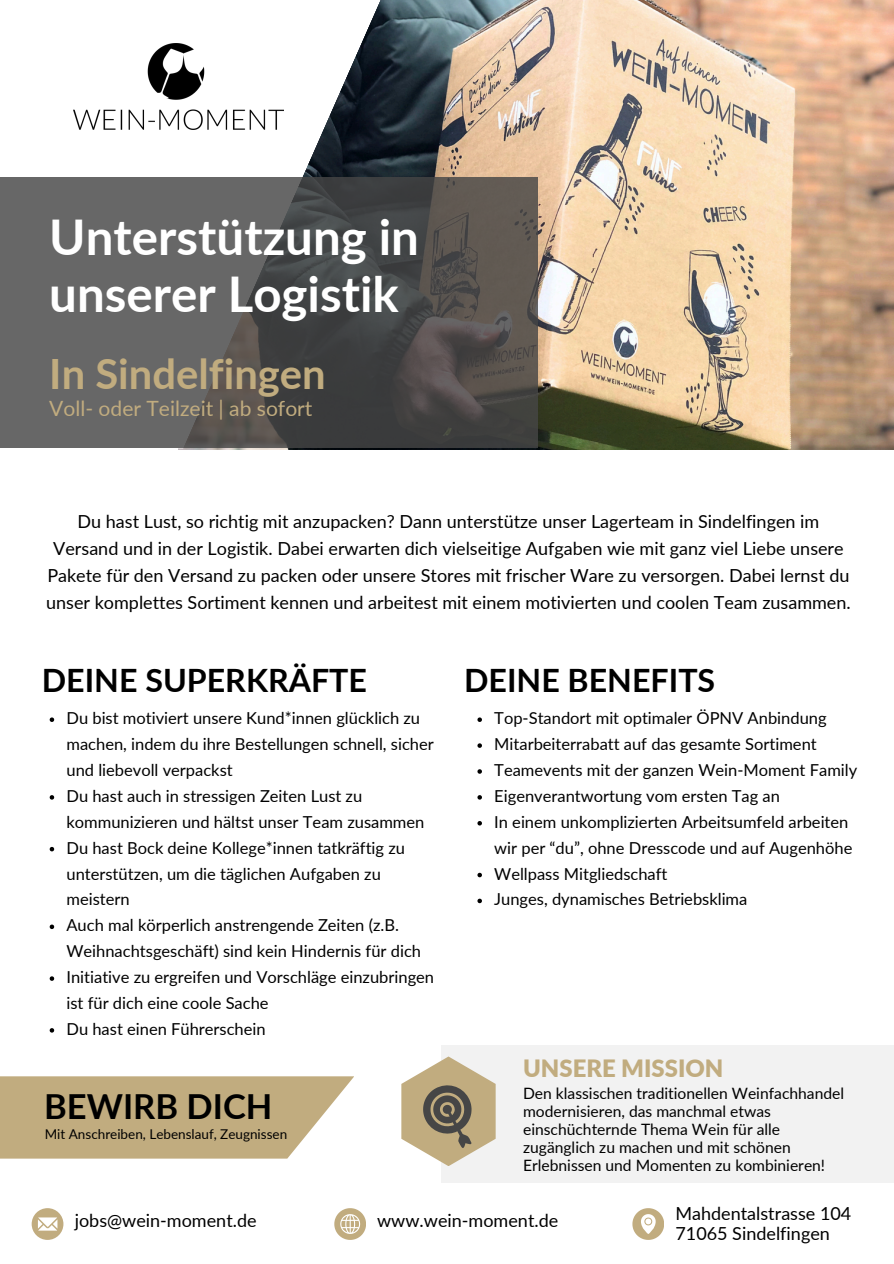
<style>
.page{position:relative;width:894px;height:1264px;background:#fff}
.page>*{position:absolute;margin:0;border:0;box-sizing:border-box;transform-origin:0 0}
.t1{font:700 49.2px/57.3px "Lato";color:#fff}
.t2{font:700 41.7px "Lato";color:#c1ac7f}
.t3{font:700 34.5px "Lato";color:#000}
.t4{font:700 32.1px "Lato";color:#000}
.t5{font:900 23.85px "Lato";color:#c1ac7f}
.t6{font:21px "Lato";color:#c1ac7f}
.t7{font:18px/27px "Lato";color:#000;text-align:center}
.t8{font:16.5px/25.8px "Lato";color:#000}
.t9{font:15.6px/18px "Lato";color:#000}
.t10{font:13.5px "Lato";color:#000}
</style>
<div class="page">
<img style="left:179px;top:0;width:714px;height:449px">
<div style="left:440px;top:1045px;width:453px;height:138px;background:#f2f2f2"></div>
<svg style="left:334px;top:1208px;width:32px;height:31px"></svg>
<svg style="left:632px;top:1208px;width:31px;height:31px"></svg>
<svg style="left:0;top:1076px;width:354px;height:82px;background:#c6b48b"></svg>
<svg style="left:401px;top:1056px;width:94px;height:110px"></svg>
<svg style="left:73px;top:0;width:318px;height:177px"></svg>
<img style="left:74px;top:44px;width:209px;height:85px">
<svg style="left:0;top:177px;width:537px;height:271px;background:#575656"></svg>
<svg style="left:32px;top:1208px;width:31px;height:31px"></svg>
<svg style="left:50px;top:717px;width:4px;height:5px"></svg>
<svg style="left:50px;top:795px;width:4px;height:4px"></svg>
<svg style="left:50px;top:846px;width:4px;height:5px"></svg>
<svg style="left:50px;top:924px;width:4px;height:5px"></svg>
<svg style="left:50px;top:976px;width:4px;height:4px"></svg>
<svg style="left:50px;top:1028px;width:4px;height:4px"></svg>
<svg style="left:477px;top:717px;width:5px;height:5px"></svg>
<svg style="left:477px;top:743px;width:5px;height:4px"></svg>
<svg style="left:477px;top:769px;width:5px;height:4px"></svg>
<svg style="left:477px;top:795px;width:5px;height:4px"></svg>
<svg style="left:477px;top:821px;width:5px;height:4px"></svg>
<svg style="left:477px;top:872px;width:5px;height:5px"></svg>
<svg style="left:477px;top:898px;width:5px;height:5px"></svg>
<p class="t1" style="left:49px;top:207px;width:371px">Unterstützung in unserer Logistik</p>
<p class="t2" style="left:49px;top:348px;width:278px">In Sindelfingen</p>
<p class="t6" style="left:49px;top:395px;width:264px">Voll- oder Teilzeit | ab sofort</p>
<h1 class="t7" style="left:46px;top:507px;width:805px">Du hast Lust, so richtig mit anzupacken? Dann unterstütze unser Lagerteam in Sindelfingen im Versand und in der Logistik. Dabei erwarten dich vielseitige Aufgaben wie mit ganz viel Liebe unsere Pakete für den Versand zu packen oder unsere Stores mit frischer Ware zu versorgen. Dabei lernst du unser komplettes Sortiment kennen und arbeitest mit einem motivierten und coolen Team zusammen.</h1>
<p class="t4" style="left:42px;top:660px;width:326px">DEINE SUPERKRÄFTE</p>
<p class="t8" style="left:66px;top:705px;width:369px">Du bist motiviert unsere Kund*innen glücklich zu machen, indem du ihre Bestellungen schnell, sicher und liebevoll verpackst</p>
<p class="t8" style="left:66px;top:782px;width:359px">Du hast auch in stressigen Zeiten Lust zu kommunizieren und hältst unser Team zusammen</p>
<p class="t8" style="left:66px;top:834px;width:340px">Du hast Bock deine Kollege*innen tatkräftig zu unterstützen, um die täglichen Aufgaben zu meistern</p>
<p class="t8" style="left:66px;top:912px;width:356px">Auch mal körperlich anstrengende Zeiten (z.B.<br>Weihnachtsgeschäft) sind kein Hindernis für dich</p>
<p class="t8" style="left:66px;top:963px;width:369px">Initiative zu ergreifen und Vorschläge einzubringen ist für dich eine coole Sache</p>
<p class="t8" style="left:66px;top:1015px;width:201px">Du hast einen Führerschein</p>
<h2 class="t3" style="left:44px;top:1084px;width:230px">BEWIRB DICH</h2>
<h6 class="t10" style="left:45px;top:1126px;width:244px">Mit Anschreiben, Lebenslauf, Zeugnissen</h6>
<p class="t4" style="left:464px;top:660px;width:252px">DEINE BENEFITS</p>
<p class="t8" style="left:494px;top:705px;width:334px">Top-Standort mit optimaler ÖPNV Anbindung</p>
<h3 class="t8" style="left:494px;top:730px;width:324px">Mitarbeiterrabatt auf das gesamte Sortiment</h3>
<p class="t8" style="left:494px;top:756px;width:364px">Teamevents mit der ganzen Wein-Moment Family</p>
<h4 class="t8" style="left:494px;top:782px;width:287px">Eigenverantwortung vom ersten Tag an</h4>
<p class="t8" style="left:494px;top:808px;width:359px">In einem unkomplizierten Arbeitsumfeld arbeiten wir per “du”, ohne Dresscode und auf Augenhöhe</p>
<p class="t8" style="left:494px;top:860px;width:175px">Wellpass Mitgliedschaft</p>
<p class="t8" style="left:494px;top:886px;width:254px">Junges, dynamisches Betriebsklima</p>
<h3 class="t5" style="left:523px;top:1053px;width:202px">UNSERE MISSION</h3>
<p class="t9" style="left:523px;top:1083px;width:322px">Den klassischen traditionellen Weinfachhandel modernisieren, das manchmal etwas einschüchternde Thema Wein für alle zugänglich zu machen und mit schönen Erlebnissen und Momenten zu kombinieren!</p>
<h6 class="t7" style="left:75px;top:1206px;width:183px">jobs@wein-moment.de</h6>
<h5 class="t7" style="left:377px;top:1206px;width:183px">www.wein-moment.de</h5>
<h3 class="t7" style="left:675px;top:1202px;width:177px;line-height:20.2px;text-align:left">Mahdentalstrasse 104<br>71065 Sindelfingen</h3>
</div>
